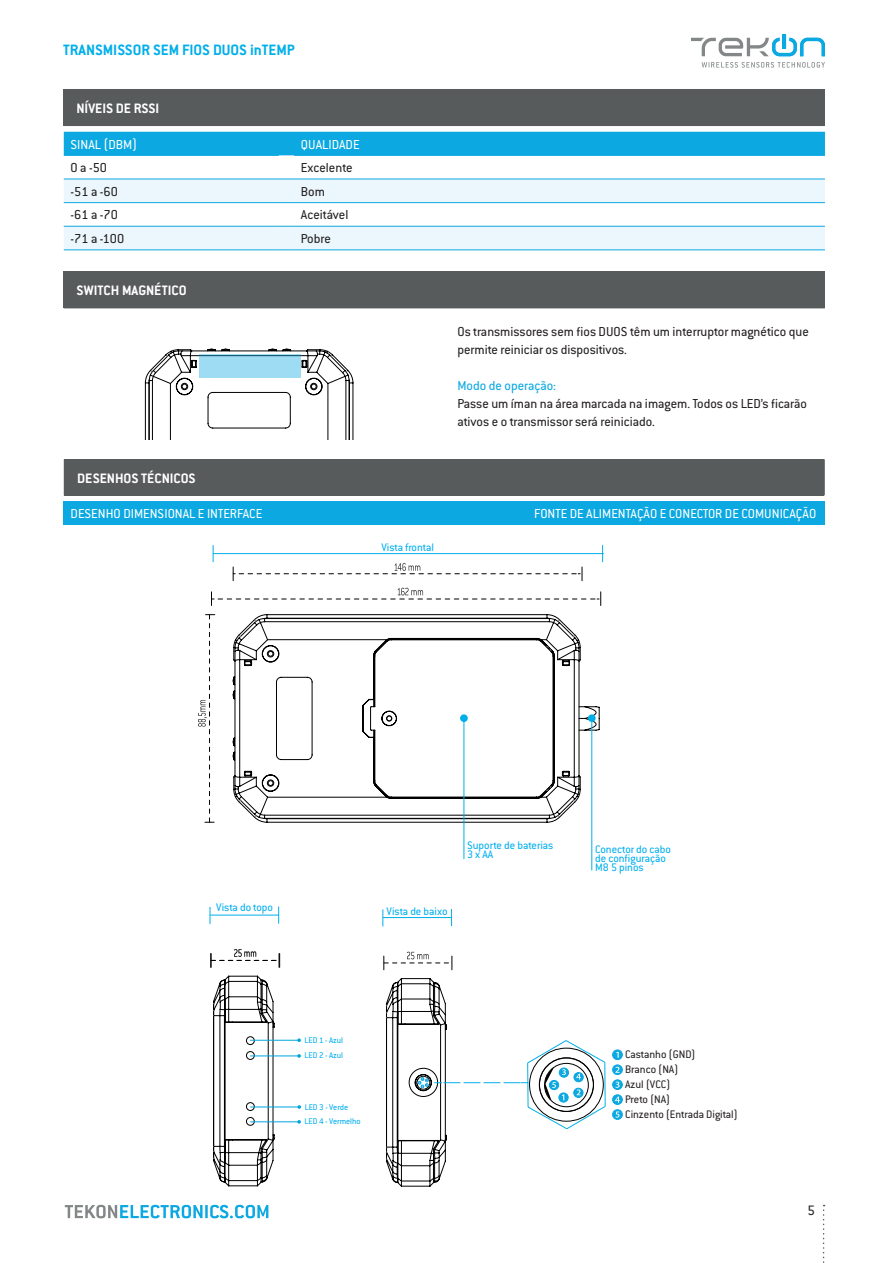
<style>
.page{position:relative;width:893px;height:1263px;background:#fff}
.page>*{position:absolute;margin:0;border:0;box-sizing:border-box;transform-origin:0 0}
.t1{font:700 16.5px "Conduit ITC Pro";color:#00afea}
.t2{font:700 15px "Conduit ITC Pro";color:#fff}
.t3{font:15px "Conduit ITC Pro";color:#231f20}
.t4{font:14.25px/18px "Conduit ITC Pro";color:#231f20}
.t5{font:14.25px "Conduit ITC Pro";color:#fff}
.t6{font:14.25px "Conduit ITC Pro";color:#0ba8e1}
.t7{font:12px "Conduit ITC Pro";color:#00aeef}
.t8{font:12px "Conduit ITC Pro";color:#231f20}
.t9{font:9.15px "Conduit ITC Pro";color:#00aeef}
</style>
<div class="page">
<svg style="left:823px;top:1205px;width:2px;height:58px"></svg>
<svg style="left:65px;top:1205px;width:203px;height:13px"></svg>
<svg style="left:691px;top:34px;width:134px;height:22px"></svg>
<svg style="left:702px;top:62px;width:123px;height:6px"></svg>
<div style="left:64px;top:89px;width:761px;height:37px;background:#585b5c"></div>
<div style="left:64px;top:132px;width:761px;height:23px;background:#0ba8e1"></div>
<svg style="left:64px;top:180px;width:761px;height:70px;fill:#ebf7fc"></svg>
<hr style="left:64px;top:155px;width:215px;height:1px;background:#0ba8e1">
<hr style="left:294px;top:155px;width:531px;height:1px;background:#0ba8e1">
<hr style="left:64px;top:179px;width:215px;height:1px;background:#0ba8e1">
<svg style="left:279px;top:179px;width:15px;height:1px"></svg>
<hr style="left:294px;top:179px;width:531px;height:1px;background:#0ba8e1">
<hr style="left:64px;top:202px;width:215px;height:1px;background:#0ba8e1">
<svg style="left:279px;top:202px;width:15px;height:1px"></svg>
<hr style="left:294px;top:202px;width:531px;height:1px;background:#0ba8e1">
<hr style="left:64px;top:226px;width:215px;height:1px;background:#0ba8e1">
<svg style="left:279px;top:226px;width:15px;height:1px"></svg>
<hr style="left:294px;top:226px;width:531px;height:1px;background:#0ba8e1">
<hr style="left:64px;top:250px;width:215px;height:1px;background:#0ba8e1">
<svg style="left:279px;top:250px;width:15px;height:1px"></svg>
<hr style="left:294px;top:250px;width:531px;height:1px;background:#0ba8e1">
<div style="left:64px;top:272px;width:761px;height:36px;background:#585b5c"></div>
<hr style="left:64px;top:308px;width:761px;height:1px;background:#585b5c">
<div style="left:65px;top:459px;width:759px;height:36px;background:#585b5c"></div>
<hr style="left:64px;top:459px;width:1px;height:36px;background:#585b5c">
<hr style="left:823px;top:459px;width:2px;height:36px;background:#585b5c">
<div style="left:64px;top:501px;width:761px;height:24px;background:#0ba8e1"></div>
<svg style="left:233px;top:614px;width:367px;height:209px"></svg>
<svg style="left:234px;top:618px;width:346px;height:201px"></svg>
<svg style="left:238px;top:619px;width:338px;height:199px"></svg>
<div style="left:460px;top:714px;width:8px;height:8px;background:#00afea;border-radius:50%"></div>
<hr style="left:464px;top:720px;width:1px;height:139px;background:#00afea">
<div style="left:588px;top:714px;width:8px;height:8px;background:#00afea;border-radius:50%"></div>
<hr style="left:591px;top:720px;width:1px;height:150px;background:#00afea">
<svg style="left:211px;top:588px;width:390px;height:17px"></svg>
<svg style="left:198px;top:614px;width:17px;height:209px"></svg>
<svg style="left:233px;top:563px;width:350px;height:18px"></svg>
<hr style="left:213px;top:553px;width:391px;height:1px;background:#00afea">
<svg style="left:213px;top:545px;width:1px;height:17px"></svg>
<svg style="left:602px;top:545px;width:1px;height:17px"></svg>
<svg style="left:384px;top:952px;width:69px;height:18px"></svg>
<svg style="left:386px;top:978px;width:220px;height:209px"></svg>
<div style="left:613px;top:1050px;width:9px;height:9px;background:#0ba8e1;border-radius:50%"></div>
<div style="left:612px;top:1049px;width:11px;height:11px;border:1px solid #0ba8e1;border-radius:50%"></div>
<svg style="left:616px;top:1052px;width:3px;height:6px"></svg>
<svg style="left:613px;top:1065px;width:9px;height:9px"></svg>
<div style="left:612px;top:1064px;width:11px;height:11px;border:1px solid #0ba8e1;border-radius:50%"></div>
<svg style="left:615px;top:1067px;width:5px;height:6px"></svg>
<div style="left:613px;top:1080px;width:9px;height:9px;background:#0ba8e1;border-radius:50%"></div>
<div style="left:612px;top:1079px;width:11px;height:11px;border:1px solid #0ba8e1;border-radius:50%"></div>
<svg style="left:615px;top:1081px;width:5px;height:7px"></svg>
<div style="left:613px;top:1095px;width:9px;height:9px;background:#0ba8e1;border-radius:50%"></div>
<div style="left:612px;top:1094px;width:11px;height:11px;border:1px solid #0ba8e1;border-radius:50%"></div>
<svg style="left:615px;top:1096px;width:5px;height:6px"></svg>
<svg style="left:613px;top:1110px;width:9px;height:9px"></svg>
<div style="left:612px;top:1109px;width:11px;height:11px;border:1px solid #0ba8e1;border-radius:50%"></div>
<svg style="left:615px;top:1111px;width:4px;height:6px"></svg>
<hr style="left:383px;top:917px;width:69px;height:1px;background:#00afea">
<svg style="left:383px;top:909px;width:1px;height:17px"></svg>
<svg style="left:451px;top:909px;width:1px;height:17px"></svg>
<hr style="left:210px;top:915px;width:69px;height:1px;background:#00afea">
<svg style="left:210px;top:907px;width:1px;height:17px"></svg>
<svg style="left:278px;top:906px;width:1px;height:17px"></svg>
<svg style="left:213px;top:975px;width:62px;height:211px"></svg>
<svg style="left:211px;top:949px;width:69px;height:18px"></svg>
<div style="left:246px;top:1102px;width:9px;height:9px;border:1px solid #000002;border-radius:50%"></div>
<div style="left:246px;top:1117px;width:9px;height:9px;border:1px solid #000002;border-radius:50%"></div>
<div style="left:246px;top:1036px;width:9px;height:9px;border:1px solid #000002;border-radius:50%"></div>
<div style="left:246px;top:1051px;width:9px;height:9px;border:1px solid #000002;border-radius:50%"></div>
<hr style="left:250px;top:1121px;width:48px;height:1px;background:#00a6e0">
<svg style="left:297px;top:1105px;width:4px;height:4px"></svg>
<hr style="left:250px;top:1107px;width:48px;height:1px;background:#00a6e0">
<svg style="left:297px;top:1054px;width:4px;height:4px"></svg>
<hr style="left:250px;top:1056px;width:48px;height:1px;background:#00a6e0">
<svg style="left:297px;top:1038px;width:4px;height:4px"></svg>
<hr style="left:250px;top:1040px;width:48px;height:1px;background:#00a6e0">
<svg style="left:145px;top:349px;width:208px;height:90px"></svg>
<p class="t1" style="left:63px;top:40px;width:233px">TRANSMISSOR SEM FIOS DUOS inTEMP</p>
<p class="t2" style="left:77px;top:99px;width:84px">NÍVEIS DE RSSI</p>
<p class="t5" style="left:71px;top:136px;width:68px">SINAL (DBM)</p>
<p class="t5" style="left:301px;top:136px;width:60px">QUALIDADE</p>
<p class="t4" style="left:71px;top:159px;width:38px">0 a -50</p>
<p class="t4" style="left:301px;top:159px;width:53px">Excelente</p>
<p class="t4" style="left:71px;top:182px;width:49px">-51 a -60</p>
<p class="t4" style="left:301px;top:182px;width:25px">Bom</p>
<p class="t4" style="left:71px;top:206px;width:49px">-61 a -70</p>
<p class="t4" style="left:301px;top:206px;width:49px">Aceitável</p>
<p class="t4" style="left:71px;top:230px;width:55px">-71 a -100</p>
<p class="t4" style="left:301px;top:230px;width:31px">Pobre</p>
<p class="t2" style="left:77px;top:282px;width:112px">SWITCH MAGNÉTICO</p>
<p class="t4" style="left:457px;top:322px;width:353px">Os transmissores sem fios DUOS têm um interruptor magnético que permite reiniciar os dispositivos.</p>
<p class="t6" style="left:457px;top:377px;width:100px">Modo de operação:</p>
<p class="t4" style="left:457px;top:394px;width:351px">Passe um íman na área marcada na imagem. Todos os LED’s ficarão ativos e o transmissor será reiniciado.</p>
<p class="t2" style="left:77px;top:469px;width:120px">DESENHOS TÉCNICOS</p>
<p class="t5" style="left:71px;top:506px;width:193px">DESENHO DIMENSIONAL E INTERFACE</p>
<p class="t5" style="left:534px;top:506px;width:284px">FONTE DE ALIMENTAÇÃO E CONECTOR DE COMUNICAÇÃO</p>
<p class="t7" style="left:381px;top:540px;width:54px">Vista frontal</p>
<p class="t7" style="left:216px;top:901px;width:58px">Vista do topo</p>
<p class="t7" style="left:387px;top:904px;width:63px">Vista de baixo</p>
<p class="t7" style="left:467px;top:839px;width:88px">Suporte de baterias</p>
<p class="t7" style="left:467px;top:848px;width:28px">3 x AA</p>
<p class="t7" style="left:595px;top:842px;width:77px">Conector do cabo</p>
<p class="t7" style="left:595px;top:851px;width:72px">de configuração</p>
<p class="t7" style="left:595px;top:860px;width:50px">M8 5 pinos</p>
<p class="t9" style="left:304px;top:1035px;width:40px">LED 1 - Azul</p>
<p class="t9" style="left:304px;top:1050px;width:40px">LED 2 - Azul</p>
<p class="t9" style="left:305px;top:1101px;width:45px">LED 3 - Verde</p>
<p class="t9" style="left:304px;top:1116px;width:58px">LED 4 - Vermelho</p>
<p class="t8" style="left:625px;top:1048px;width:72px">Castanho (GND)</p>
<p class="t8" style="left:625px;top:1063px;width:55px">Branco (NA)</p>
<p class="t8" style="left:625px;top:1078px;width:47px">Azul (VCC)</p>
<p class="t8" style="left:625px;top:1093px;width:47px">Preto (NA)</p>
<p class="t8" style="left:625px;top:1108px;width:114px">Cinzento (Entrada Digital)</p>
<p class="t3" style="left:807px;top:1202px;width:9px">5</p>
</div>
